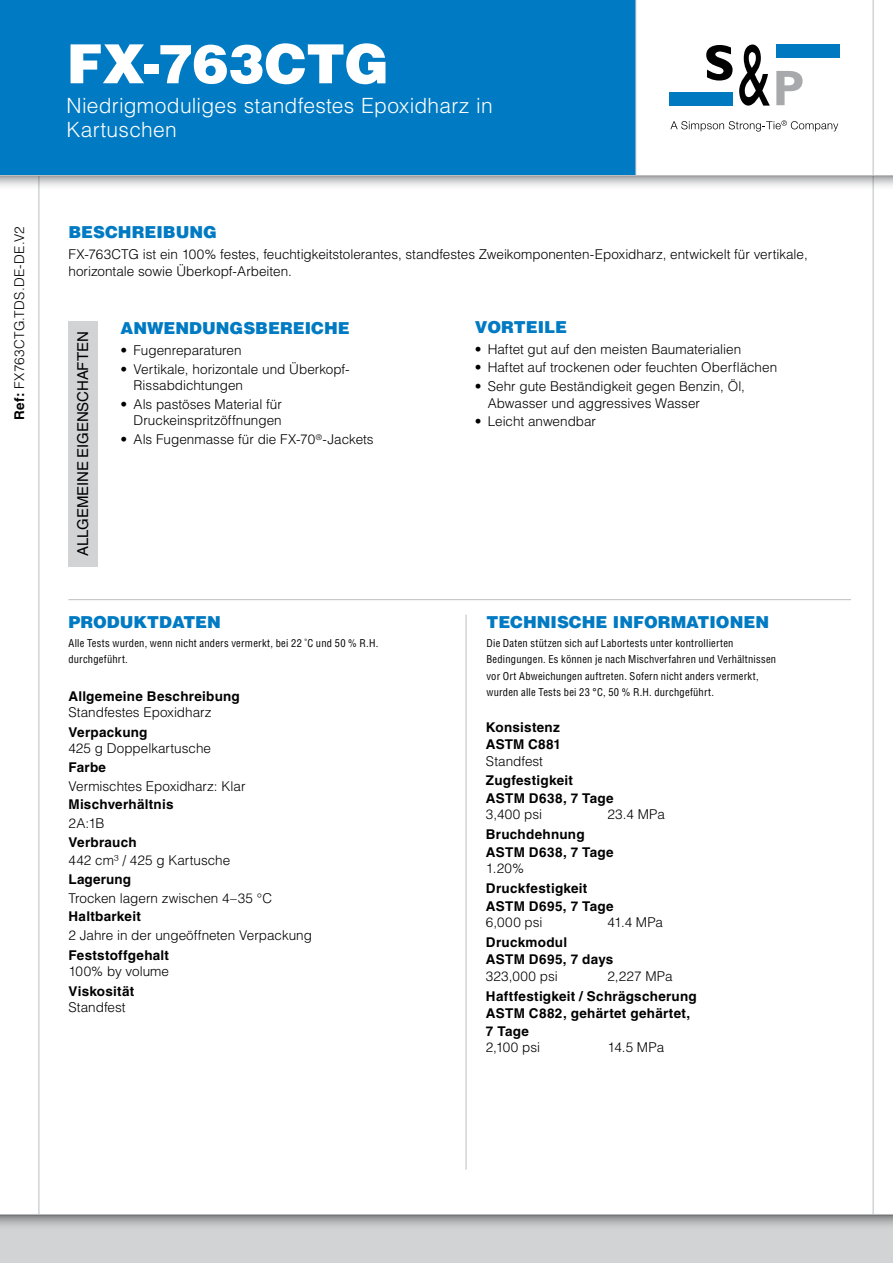
<style>
.page{position:relative;width:893px;height:1263px;background:#fff}
.page>*{position:absolute;margin:0;border:0;box-sizing:border-box;transform-origin:0 0}
.t1{font:900 54px "Helvetica LT Std";letter-spacing:-.005em;color:#fff}
.t2{font:300 21px/24px "Helvetica LT Std";letter-spacing:.01em;color:#fff}
.t3{font:900 16.5px "Helvetica LT Std";color:#007ac2}
.t4{font:15px "Helvetica LT Std";letter-spacing:-.01em;color:#000}
.t5{font:300 13.5px/16.5px "Helvetica LT Std";color:#000}
.t6{font:700 13.5px/17.5px "Helvetica LT Std";letter-spacing:.02em;color:#000}
.t7{font:300 13.5px "Helvetica LT Std";letter-spacing:.025em;color:#000}
.t8{font:condensed 10.5px/16.5px "Helvetica LT Std";letter-spacing:.025em;color:#000}
.s1{font-weight:700}
</style>
<div class="page">
<hr style="left:873px;top:0;width:1px;height:1239px;background:#bcbec0">
<hr style="left:39px;top:0;width:1px;height:1263px;background:#bcbec0">
<div style="left:0;top:0;width:636px;height:175px;background:#007ac2"></div>
<svg style="left:0;top:176px;width:893px;height:14px"></svg>
<hr style="left:0;top:175px;width:893px;height:1px;background:#bcbec0">
<hr style="left:635px;top:0;width:1px;height:176px;background:#bcbec0">
<div style="left:669px;top:92px;width:64px;height:13px;background:#0079c1"></div>
<div style="left:776px;top:44px;width:63px;height:14px;background:#0079c1"></div>
<svg style="left:706px;top:45px;width:27px;height:36px"></svg>
<svg style="left:739px;top:44px;width:31px;height:62px"></svg>
<svg style="left:776px;top:71px;width:27px;height:34px"></svg>
<svg style="left:670px;top:120px;width:168px;height:12px"></svg>
<div style="left:0;top:1214px;width:893px;height:49px;background:#d1d3d4"></div>
<svg style="left:0;top:1215px;width:893px;height:11px"></svg>
<hr style="left:0;top:1214px;width:893px;height:1px;background:#bcbec0">
<hr style="left:68px;top:599px;width:783px;height:1px;background:#bcbec0">
<hr style="left:466px;top:614px;width:1px;height:556px;background:#bcbec0">
<div style="left:68px;top:321px;width:30px;height:245px;background:#d1d3d4"></div>
<p class="t7" style="left:11px;top:420px;width:195px;rotate:-90deg"><span class="s1">Ref:</span> FX763CTG.TDS.DE-DE.V2</p>
<h1 class="t1" style="left:67px;top:29px;width:324px">FX‑763CTG</h1>
<h2 class="t2" style="left:67px;top:94px;width:428px">Niedrigmoduliges standfestes Epoxidharz in<br>Kartuschen</h2>
<p class="t3" style="left:68px;top:222px;width:150px">BESCHREIBUNG</p>
<p class="t5" style="left:68px;top:246px;width:741px">FX‑763CTG ist ein 100% festes, feuchtigkeitstolerantes, standfestes Zweikomponenten-Epoxidharz, entwickelt für vertikale, horizontale sowie Überkopf-Arbeiten.</p>
<p class="t4" style="left:74px;top:556px;width:226px;rotate:-90deg">ALLGEMEINE EIGENSCHAFTEN</p>
<p class="t3" style="left:121px;top:317px;width:231px">ANWENDUNGSBEREICHE</p>
<p class="t5" style="left:121px;top:342px;width:123px">• Fugenreparaturen</p>
<p class="t5" style="left:134px;top:360px;width:218px;text-indent:-13px">• Vertikale, horizontale und Überkopf-<br>Rissabdichtungen</p>
<p class="t5" style="left:121px;top:396px;width:163px;text-align:right">• Als pastöses Material für<br>Druckeinspritzöffnungen</p>
<p class="t5" style="left:121px;top:431px;width:255px">• Als Fugenmasse für die FX‑70<sup>®</sup>-Jackets</p>
<p class="t3" style="left:68px;top:611px;width:154px">PRODUKTDATEN</p>
<p class="t8" style="left:68px;top:634px;width:311px">Alle Tests wurden, wenn nicht anders vermerkt, bei 22 ˚C und 50 % R.H. durchgeführt.</p>
<p class="t6" style="left:68px;top:687px;width:173px">Allgemeine Beschreibung</p>
<p class="t5" style="left:68px;top:704px;width:145px">Standfestes Epoxidharz</p>
<p class="t6" style="left:68px;top:723px;width:81px">Verpackung</p>
<p class="t5" style="left:68px;top:740px;width:144px">425 g Doppelkartusche</p>
<p class="t6" style="left:68px;top:758px;width:39px">Farbe</p>
<p class="t5" style="left:68px;top:777px;width:179px">Vermischtes Epoxidharz: Klar</p>
<p class="t6" style="left:68px;top:795px;width:107px">Mischverhältnis</p>
<p class="t5" style="left:68px;top:815px;width:38px">2A:1B</p>
<p class="t6" style="left:68px;top:833px;width:70px">Verbrauch</p>
<p class="t5" style="left:68px;top:852px;width:163px">442 cm³ / 425 g Kartusche</p>
<p class="t6" style="left:68px;top:870px;width:64px">Lagerung</p>
<p class="t5" style="left:68px;top:889px;width:205px">Trocken lagern zwischen 4–35 °C</p>
<p class="t6" style="left:68px;top:907px;width:74px">Haltbarkeit</p>
<p class="t5" style="left:68px;top:927px;width:245px">2 Jahre in der ungeöffneten Verpackung</p>
<p class="t6" style="left:68px;top:946px;width:102px">Feststoffgehalt</p>
<p class="t5" style="left:68px;top:963px;width:102px">100% by volume</p>
<p class="t6" style="left:68px;top:982px;width:67px">Viskosität</p>
<p class="t5" style="left:68px;top:999px;width:59px">Standfest</p>
<p class="t3" style="left:475px;top:316px;width:94px">VORTEILE</p>
<p class="t5" style="left:475px;top:341px;width:268px">• Haftet gut auf den meisten Baumaterialien</p>
<p class="t5" style="left:475px;top:359px;width:304px">• Haftet auf trockenen oder feuchten Oberflächen</p>
<p class="t5" style="left:488px;top:378px;width:259px;text-indent:-13px">• Sehr gute Beständigkeit gegen Benzin, Öl,<br>Abwasser und aggressives Wasser</p>
<p class="t5" style="left:475px;top:413px;width:123px">• Leicht anwendbar</p>
<p class="t3" style="left:486px;top:611px;width:284px">TECHNISCHE INFORMATIONEN</p>
<p class="t8" style="left:486px;top:634px;width:291px">Die Daten stützen sich auf Labortests unter kontrollierten Bedingungen. Es können je nach Mischverfahren und Verhältnissen vor Ort Abweichungen auftreten. Sofern nicht anders vermerkt, wurden alle Tests bei 23 °C, 50 % R.H. durchgeführt.</p>
<p class="t6" style="left:486px;top:718px;width:77px">Konsistenz<br>ASTM C881</p>
<p class="t5" style="left:486px;top:752px;width:59px">Standfest</p>
<p class="t6" style="left:486px;top:772px;width:129px">Zugfestigkeit<br>ASTM D638, 7 Tage</p>
<p class="t5" style="left:486px;top:806px;width:58px">3,400 psi</p>
<p class="t5" style="left:607px;top:806px;width:59px">23.4 MPa</p>
<p class="t6" style="left:486px;top:825px;width:129px">Bruchdehnung<br>ASTM D638, 7 Tage</p>
<p class="t5" style="left:486px;top:860px;width:40px">1.20%</p>
<p class="t6" style="left:486px;top:879px;width:129px">Druckfestigkeit<br>ASTM D695, 7 Tage</p>
<p class="t5" style="left:486px;top:914px;width:58px">6,000 psi</p>
<p class="t5" style="left:607px;top:914px;width:57px">41.4 MPa</p>
<p class="t6" style="left:486px;top:933px;width:129px">Druckmodul<br>ASTM D695, 7 days</p>
<p class="t5" style="left:486px;top:968px;width:73px">323,000 psi</p>
<p class="t5" style="left:607px;top:968px;width:67px">2,227 MPa</p>
<p class="t6" style="left:486px;top:987px;width:212px">Haftfestigkeit / Schrägscherung<br>ASTM C882, gehärtet gehärtet,<br>7 Tage</p>
<p class="t5" style="left:486px;top:1039px;width:56px">2,100 psi</p>
<p class="t5" style="left:607px;top:1039px;width:58px">14.5 MPa</p>
</div>
